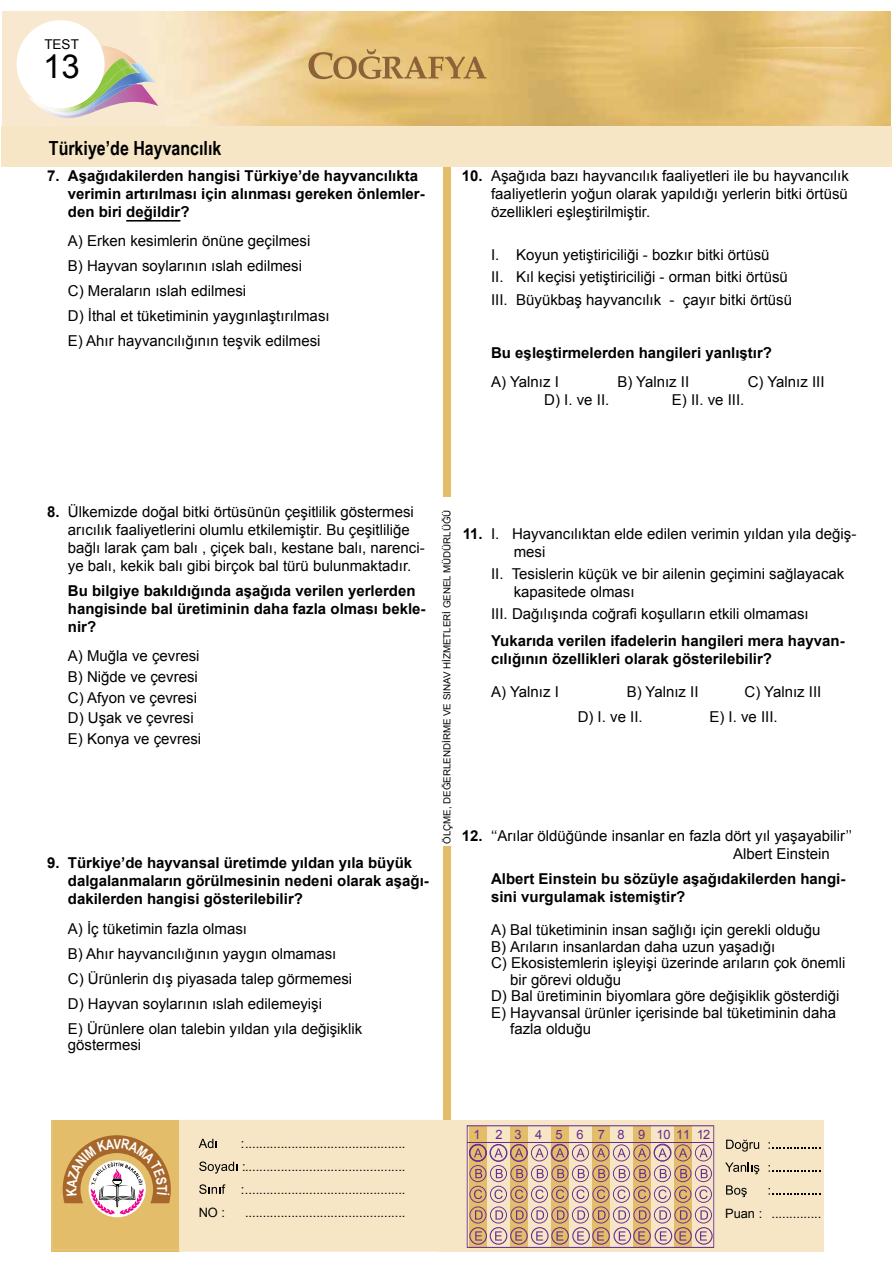
<style>
.page{position:relative;width:893px;height:1263px;background:#fff}
.page>*{position:absolute;margin:0;border:0;box-sizing:border-box;transform-origin:0 0}
.t1{font:33px "Arial";color:#000}
.t2{font:700 19.5px "Arial Narrow";color:#000}
.t3{font:15px/25px "Arial";color:#000}
.t4{font:700 15px/18px "Arial";color:#000}
.t5{font:13.5px "Arial";color:#000}
.t6{font:12.9px/23px "Arial";color:#000;text-align:justify}
.t7{font:12.9px "Arial";color:#662d91}
.t8{font:9.75px "Arial";color:#000}
.s1{font-weight:700}
</style>
<div class="page">
<div style="left:443px;top:846px;width:8px;height:349px;background:#e4bd6a"></div>
<div style="left:443px;top:148px;width:8px;height:348px;background:#e4bd6a"></div>
<img style="left:3px;top:11px;width:888px;height:115px">
<div style="left:438px;top:1120px;width:386px;height:132px;background:#f6e6c5"></div>
<svg style="left:52px;top:1120px;width:386px;height:132px;fill:#f6e6c5"></svg>
<svg style="left:726px;top:1140px;width:33px;height:11px"></svg>
<svg style="left:769px;top:1142px;width:51px;height:7px"></svg>
<svg style="left:725px;top:1162px;width:34px;height:12px"></svg>
<svg style="left:769px;top:1165px;width:51px;height:7px"></svg>
<svg style="left:726px;top:1185px;width:21px;height:12px"></svg>
<svg style="left:769px;top:1188px;width:51px;height:6px"></svg>
<svg style="left:199px;top:1139px;width:18px;height:9px"></svg>
<svg style="left:199px;top:1161px;width:38px;height:12px"></svg>
<svg style="left:199px;top:1184px;width:26px;height:10px"></svg>
<svg style="left:467px;top:1125px;width:247px;height:123px"></svg>
<img style="left:101px;top:46px;width:36px;height:13px">
<img style="left:29px;top:98px;width:69px;height:20px">
<img style="left:94px;top:98px;width:64px;height:13px">
<img style="left:140px;top:63px;width:17px;height:35px">
<img style="left:30px;top:98px;width:64px;height:17px">
<img style="left:94px;top:98px;width:16px;height:10px">
<img style="left:105px;top:59px;width:11px;height:11px">
<img style="left:54px;top:104px;width:40px;height:8px">
<img style="left:104px;top:70px;width:36px;height:28px">
<svg style="left:32px;top:98px;width:22px;height:12px"></svg>
<svg style="left:80px;top:97px;width:22px;height:7px"></svg>
<img style="left:91px;top:74px;width:25px;height:24px">
<img style="left:122px;top:74px;width:18px;height:2px">
<svg style="left:116px;top:57px;width:25px;height:17px"></svg>
<div style="left:17px;top:20px;width:88px;height:88px;background:#fff;border-radius:50%"></div>
<div style="left:1px;top:126px;width:891px;height:41px;background:#f6e6c5"></div>
<svg style="left:308px;top:49px;width:178px;height:30px"></svg>
<hr style="left:126px;top:220px;width:54px;height:2px;background:#000">
<svg style="left:63px;top:1135px;width:108px;height:79px"></svg>
<p class="t5" style="left:44px;top:36px;width:36px">TEST</p>
<h1 class="t1" style="left:43px;top:44px;width:38px">13</h1>
<h2 class="t2" style="left:49px;top:133px;width:174px">Türkiye’de Hayvancılık</h2>
<p class="t4" style="left:68px;top:167px;width:358px;text-indent:-21px">7. Aşağıdakilerden hangisi Türkiye’de hayvancılıkta verimin artırılması için alınması gereken önlemler&shy;den biri değildir?</p>
<p class="t3" style="left:68px;top:229px;width:263px">A) Erken kesimlerin önüne geçilmesi<br>B) Hayvan soylarının ıslah edilmesi<br>C) Meraların ıslah edilmesi<br>D) İthal et tüketiminin yaygınlaştırılması E) Ahır hayvancılığının teşvik edilmesi</p>
<p class="t3" style="left:491px;top:167px;width:359px;line-height:18px;text-align:justify;text-indent:-29px"><span class="s1">10.</span> Aşağıda bazı hayvancılık faaliyetleri ile bu hayvancılık faaliyetlerin yoğun olarak yapıldığı yerlerin bitki örtüsü özellikleri eşleştirilmiştir.</p>
<p class="t3" style="left:491px;top:244px;width:302px;line-height:22.2px">I. Koyun yetiştiriciliği - bozkır bitki örtüsü<br>II. Kıl keçisi yetiştiriciliği - orman bitki örtüsü<br>III. Büyükbaş hayvancılık - çayır bitki örtüsü</p>
<p class="t4" style="left:491px;top:344px;width:282px">Bu eşleştirmelerden hangileri yanlıştır?</p>
<p class="t3" style="left:491px;top:369px;width:69px">A) Yalnız I</p>
<p class="t3" style="left:617px;top:369px;width:73px">B) Yalnız II</p>
<p class="t3" style="left:748px;top:369px;width:78px">C) Yalnız III</p>
<p class="t3" style="left:544px;top:387px;width:67px">D) I. ve II.</p>
<p class="t3" style="left:672px;top:387px;width:74px">E) II. ve III.</p>
<p class="t3" style="left:68px;top:503px;width:358px;line-height:18px;text-indent:-21px"><span class="s1">8.</span> Ülkemizde doğal bitki örtüsünün çeşitlilik göstermesi arıcılık faaliyetlerini olumlu etkilemiştir. Bu çeşitliliğe bağlı larak çam balı , çiçek balı, kestane balı, narenci&shy;ye balı, kekik balı gibi birçok bal türü bulunmaktadır.</p>
<p class="t4" style="left:68px;top:582px;width:359px">Bu bilgiye bakıldığında aşağıda verilen yerlerden hangisinde bal üretiminin daha fazla olması bekle&shy;nir?</p>
<p class="t3" style="left:68px;top:646px;width:135px;line-height:20.7px">A) Muğla ve çevresi<br>B) Niğde ve çevresi<br>C) Afyon ve çevresi<br>D) Uşak ve çevresi<br>E) Konya ve çevresi</p>
<p class="t4" style="left:68px;top:854px;width:362px;text-indent:-21px">9. Türkiye’de hayvansal üretimde yıldan yıla büyük dalgalanmaların görülmesinin nedeni olarak aşağı&shy;dakilerden hangisi gösterilebilir?</p>
<p class="t3" style="left:68px;top:916px;width:296px">A) İç tüketimin fazla olması<br>B) Ahır hayvancılığının yaygın olmaması<br>C) Ürünlerin dış piyasada talep görmemesi D) Hayvan soylarının ıslah edilemeyişi<br>E) Ürünlere olan talebin yıldan yıla değişiklik</p>
<p class="t3" style="left:68px;top:1032px;width:75px">göstermesi</p>
<p class="t8" style="left:441px;top:844px;width:336px;rotate:-90deg">ÖLÇME, DEĞERLENDİRME VE SINAV HİZMETLERİ GENEL MÜDÜRLÜĞÜ</p>
<p class="t3" style="left:514px;top:525px;width:344px;line-height:18px;text-indent:-51px"><span class="s1">11.</span> I. Hayvancılıktan elde edilen verimin yıldan yıla değiş&shy;mesi</p>
<p class="t3" style="left:514px;top:565px;width:332px;line-height:18px;text-indent:-23px">II. Tesislerin küçük ve bir ailenin geçimini sağlayacak kapasitede olması</p>
<p class="t3" style="left:491px;top:602px;width:319px">III. Dağılışında coğrafi koşulların etkili olmaması</p>
<p class="t4" style="left:491px;top:632px;width:355px">Yukarıda verilen ifadelerin hangileri mera hayvan&shy;cılığının özellikleri olarak gösterilebilir?</p>
<p class="t3" style="left:491px;top:680px;width:69px">A) Yalnız I</p>
<p class="t3" style="left:627px;top:680px;width:73px">B) Yalnız II</p>
<p class="t3" style="left:744px;top:680px;width:78px">C) Yalnız III</p>
<p class="t3" style="left:578px;top:705px;width:67px">D) I. ve II.</p>
<p class="t3" style="left:709px;top:705px;width:70px">E) I. ve III.</p>
<p class="t3" style="left:733px;top:827px;width:121px;line-height:18px;text-indent:-271px"><span class="s1">12.</span> ‘‘Arılar öldüğünde insanlar en fazla dört yıl yaşayabilir’’<br>Albert Einstein</p>
<p class="t4" style="left:491px;top:870px;width:356px">Albert Einstein bu sözüyle aşağıdakilerden hangi&shy;sini vurgulamak istemiştir?</p>
<p class="t3" style="left:491px;top:917px;width:331px">A) Bal tüketiminin insan sağlığı için gerekli olduğu</p>
<p class="t3" style="left:491px;top:934px;width:286px">B) Arıların insanlardan daha uzun yaşadığı</p>
<p class="t3" style="left:491px;top:950px;width:356px">C) Ekosistemlerin işleyişi üzerinde arıların çok önemli</p>
<p class="t3" style="left:510px;top:967px;width:112px">bir görevi olduğu</p>
<p class="t3" style="left:491px;top:983px;width:350px">D) Bal üretiminin biyomlara göre değişiklik gösterdiği</p>
<p class="t3" style="left:491px;top:1000px;width:347px">E) Hayvansal ürünler içerisinde bal tüketiminin daha</p>
<p class="t3" style="left:510px;top:1016px;width:82px">fazla olduğu</p>
<p class="t6" style="left:241px;top:1132px;width:166px">:............................................. :............................................. :.............................................</p>
<p class="t6" style="left:199px;top:1201px;width:28px">NO :</p>
<p class="t6" style="left:245px;top:1201px;width:162px">.............................................</p>
<p class="t7" style="left:474px;top:1126px;width:238px">1 2 3 4 5 6 7 8 9 10 11 12</p>
<p class="t6" style="left:725px;top:1201px;width:98px">Puan : ..............</p>
</div>
